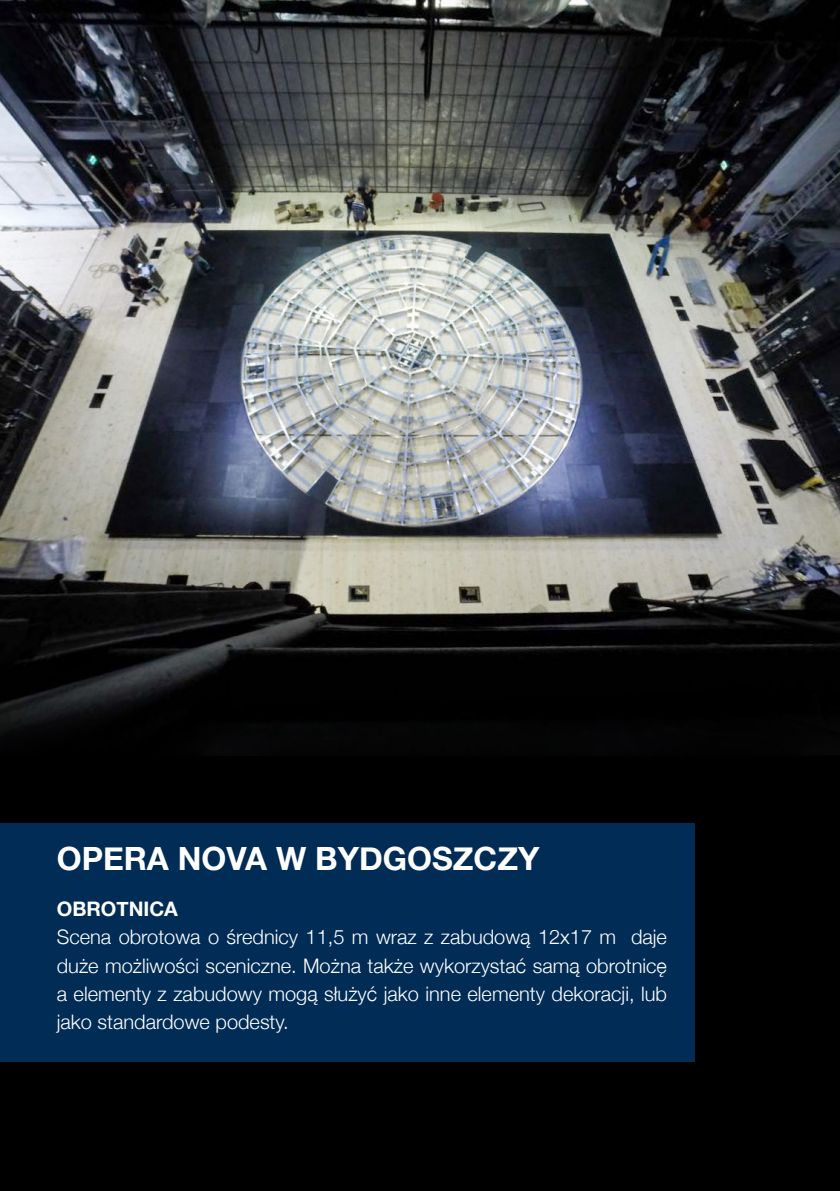
<style>
.page{position:relative;width:840px;height:1191px;background:#fff}
.page>*{position:absolute;margin:0;border:0;box-sizing:border-box;transform-origin:0 0}
.t1{font:700 32px "Helvetica Neue";color:#fff}
.t2{font:300 20px/28.4px "Helvetica Neue";color:#fff;text-align:justify}
.t3{font:700 20px "Helvetica Neue";color:#fff}
</style>
<div class="page">
<img style="left:0;top:0;width:839px;height:1191px">
<div style="left:0;top:823px;width:694px;height:239px;background:#002c55"></div>
<h1 class="t1" style="left:57px;top:834px;width:484px">OPERA NOVA W BYDGOSZCZY</h1>
<p class="t3" style="left:57px;top:893px;width:123px">OBROTNICA</p>
<p class="t2" style="left:57px;top:921px;width:611px">Scena obrotowa o średnicy 11,5 m wraz z zabudową 12x17 m daje duże możliwości sceniczne. Można także wykorzystać samą obrotnicę a elementy z zabudowy mogą służyć jako inne elementy dekoracji, lub jako standardowe podesty.</p>
</div>
